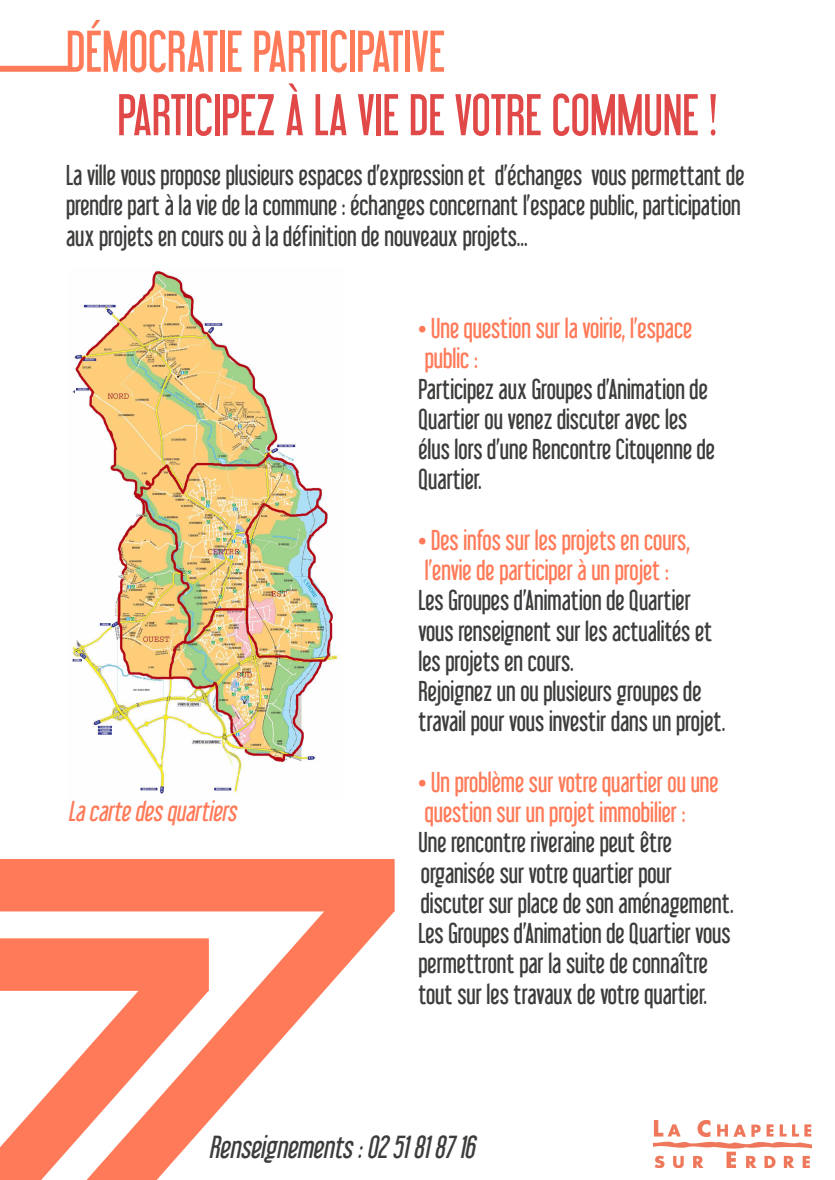
<style>
.page{position:relative;width:835px;height:1180px;background:#fff}
.page>*{position:absolute;margin:0;border:0;box-sizing:border-box;transform-origin:0 0}
.t1{font:52.5px "Libel Suit";color:#e14949}
.t2{font:52.5px "Libel Suit";color:#ff7a58}
.t3{font:italic 28px "Libel Suit";color:#3c3c3b}
.t4{font:25.2px/30.2px "Libel Suit";color:#3c3c3b}
.t5{font:25.2px/30.2px "Libel Suit";color:#ff7a58}
.t6{font:italic 25.2px "Libel Suit";color:#ff7a58}
</style>
<div class="page">
<svg style="left:263px;top:859px;width:132px;height:201px"></svg>
<svg style="left:0;top:911px;width:263px;height:269px"></svg>
<div style="left:0;top:859px;width:394px;height:52px;background:#ff7a58"></div>
<div style="left:0;top:938px;width:209px;height:53px;background:#ff7a58"></div>
<div style="left:0;top:66px;width:68px;height:6px;background:#ff7a58"></div>
<img style="left:653px;top:1120px;width:158px;height:47px">
<img style="left:72px;top:270px;width:268px;height:525px">
<h1 class="t2" style="left:66px;top:20px;width:380px">Démocratie Participative</h1>
<h1 class="t1" style="left:117px;top:83px;width:601px">Participez à la vie de votre commune !</h1>
<p class="t4" style="left:66px;top:160px;width:679px">La ville vous propose plusieurs espaces d’expression et d’échanges vous permettant de prendre part à la vie de la commune : échanges concernant l’espace public, participation aux projets en cours ou à la définition de nouveaux projets...</p>
<p class="t6" style="left:68px;top:796px;width:175px">Lacartedesquartiers</p>
<p class="t5" style="left:418px;top:313px;width:275px">• Une question sur la voirie, l’espace public :</p>
<p class="t4" style="left:418px;top:374px;width:298px">Participez aux Groupes d’Animation de<br>Quartier ou venez discuter avec les élus lors d’une Rencontre Citoyenne de<br>Quartier.</p>
<p class="t5" style="left:418px;top:525px;width:273px">• Des infos sur les projets en cours, l’envie de participer à un projet :</p>
<p class="t4" style="left:418px;top:585px;width:308px">Les Groupes d’Animation de Quartier vous renseignent sur les actualités et les projets en cours.<br>Rejoignez un ou plusieurs groupes de travail pour vous investir dans un projet.</p>
<p class="t5" style="left:418px;top:767px;width:301px">• Un problème sur votre quartier ou une question sur un projet immobilier :</p>
<p class="t4" style="left:418px;top:827px;width:316px">Une rencontre riveraine peut être organisée sur votre quartier pour discuter sur place de son aménagement.<br>Les Groupes d’Animation de Quartier vous permettront par la suite de connaître tout sur les travaux de votre quartier.</p>
<p class="t3" style="left:209px;top:1130px;width:273px">Renseignements:0251818716</p>
</div>
